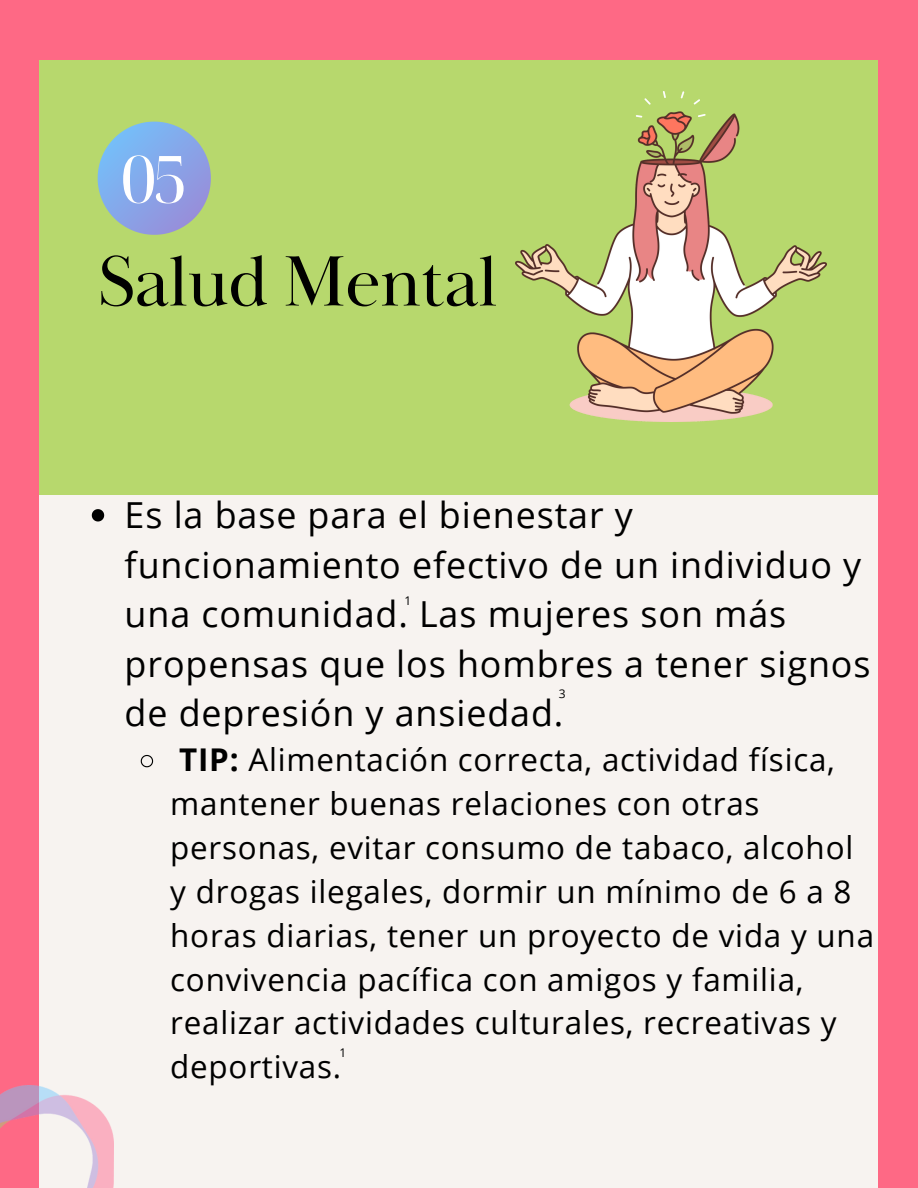
<style>
.page{position:relative;width:918px;height:1188px;background:#fe6985}
.page>*{position:absolute;margin:0;border:0;box-sizing:border-box;transform-origin:0 0}
.t1{font:73.65px "Baskerville Display PT";letter-spacing:-.015em;color:#000}
.t2{font:65.55px "Noto Serif Display";color:#fff}
.t3{font:35.85px/49.5px "Open Sans";letter-spacing:.025em;color:#000}
.t4{font:31.35px/43.8px "Open Sans";letter-spacing:.025em;color:#000}
.t5{font:12px "Open Sans";color:#000}
.s1{font-weight:700}
</style>
<div class="page">
<div style="left:40px;top:60px;width:838px;height:1128px;background:#f7f3f0"></div>
<div style="left:40px;top:60px;width:838px;height:435px;background:#b7d86d"></div>
<svg style="left:92px;top:509px;width:12px;height:12px"></svg>
<svg style="left:140px;top:754px;width:14px;height:14px"></svg>
<svg style="left:98px;top:122px;width:113px;height:113px"></svg>
<img style="left:0;top:1086px;width:114px;height:102px">
<img style="left:516px;top:92px;width:310px;height:329px">
<p class="t2" style="left:120px;top:133px;width:70px">05</p>
<p class="t1" style="left:98px;top:237px;width:402px">Salud Mental</p>
<p class="t3" style="left:125px;top:490px;width:747px">Es la base para el bienestar y funcionamiento efectivo de un individuo y una comunidad. Las mujeres son más propensas que los hombres a tener signos de depresión y ansiedad.</p>
<p class="t4" style="left:170px;top:737px;width:705px"><span class="s1">TIP:</span> Alimentación correcta, actividad física, mantener buenas relaciones con otras personas, evitar consumo de tabaco, alcohol y drogas ilegales, dormir un mínimo de 6 a 8 horas diarias, tener un proyecto de vida y una convivencia pacífica con amigos y familia, realizar actividades culturales, recreativas y deportivas.</p>
<p class="t5" style="left:405px;top:592px;width:8px">1</p>
<p class="t5" style="left:559px;top:685px;width:8px">3</p>
<p class="t5" style="left:339px;top:1044px;width:8px">1</p>
</div>
